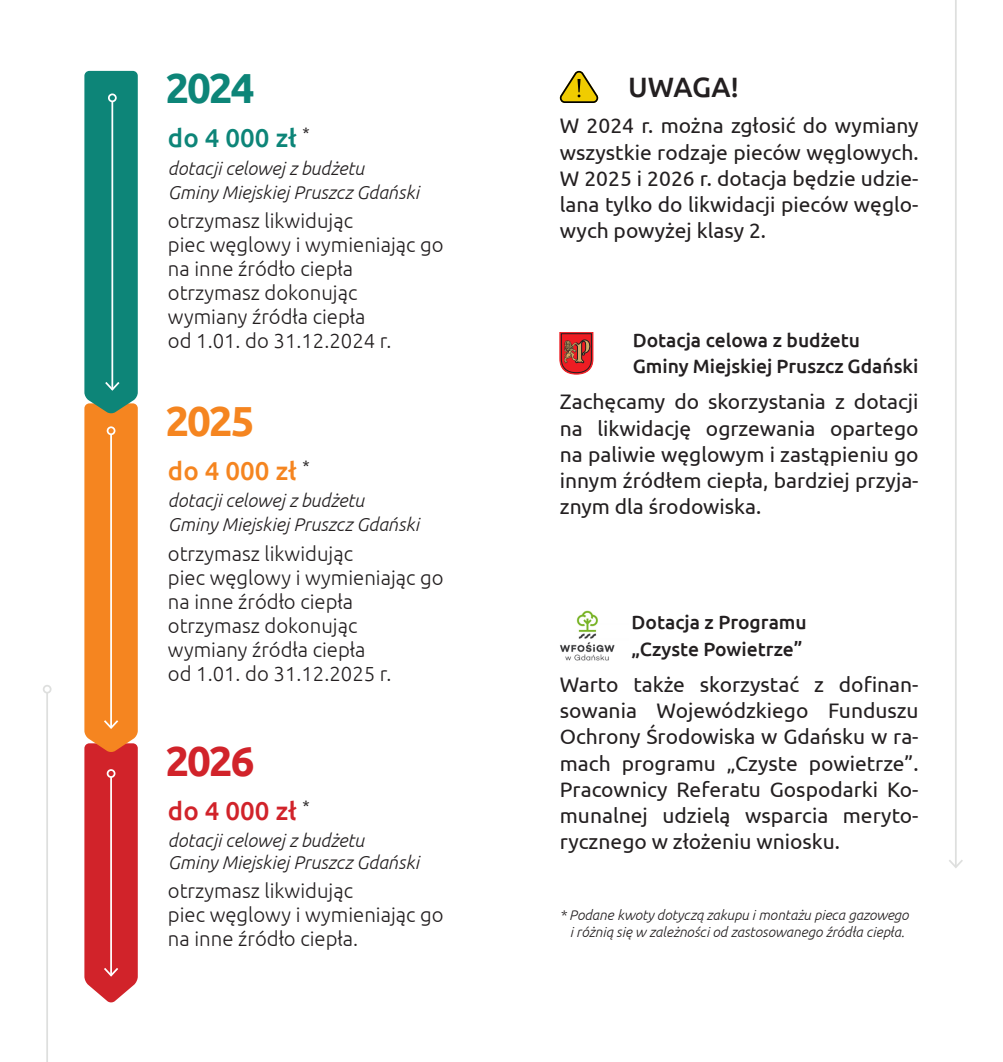
<style>
.page{position:relative;width:1003px;height:1062px;background:#fff}
.page>*{position:absolute;margin:0;border:0;box-sizing:border-box;transform-origin:0 0}
.t1{font:700 42px "Ubuntu";color:#0d8578}
.t2{font:700 42px "Ubuntu";color:#f58520}
.t3{font:700 42px "Ubuntu";color:#d1232a}
.t4{font:500 28px "Ubuntu";letter-spacing:-.01em;color:#231f20}
.t5{font:500 25.9px "Ubuntu";color:#0d8578}
.t6{font:500 25.9px "Ubuntu";color:#f58520}
.t7{font:500 25.9px "Ubuntu";color:#d1232a}
.t8{font:21px/26.2px "Ubuntu";color:#231f20;text-align:justify}
.t9{font:300 20.3px/24px "Ubuntu";color:#231f20}
.t10{font:500 19.25px/26.2px "Ubuntu";color:#231f20}
.t11{font:italic 300 18.38px "Ubuntu";color:#231f20}
.t12{font:italic 300 14px/16.8px "Ubuntu";color:#231f20;text-align:center}
</style>
<div class="page">
<svg style="left:84px;top:71px;width:54px;height:931px;background:#9d744e"></svg>
<hr style="left:46px;top:692px;width:2px;height:370px;background:#dedfde">
<div style="left:43px;top:685px;width:9px;height:8px;border:2px solid #dedfde;border-radius:50%"></div>
<svg style="left:559px;top:332px;width:33px;height:42px"></svg>
<img style="left:560px;top:610px;width:55px;height:51px">
<hr style="left:954px;top:0;width:2px;height:867px;background:#dedfde">
<svg style="left:949px;top:857px;width:14px;height:11px"></svg>
<svg style="left:559px;top:70px;width:40px;height:33px"></svg>
<p class="t1" style="left:165px;top:63px;width:91px">2024</p>
<p class="t5" style="left:168px;top:121px;width:143px">do 4 000 zł <sup>*</sup></p>
<p class="t11" style="left:168px;top:157px;width:197px">dotacji celowej z budżetu</p>
<p class="t11" style="left:168px;top:181px;width:252px">Gminy Miejskiej Pruszcz Gdański</p>
<p class="t9" style="left:168px;top:208px;width:187px">otrzymasz likwidując</p>
<p class="t9" style="left:168px;top:232px;width:277px">piec węglowy i wymieniając go na inne źródło ciepła otrzymasz dokonując<br>wymiany źródła ciepła<br>od 1.01. do 31.12.2024 r.</p>
<p class="t2" style="left:165px;top:395px;width:91px">2025</p>
<p class="t6" style="left:168px;top:454px;width:143px">do 4 000 zł <sup>*</sup></p>
<p class="t11" style="left:168px;top:489px;width:197px">dotacji celowej z budżetu</p>
<p class="t11" style="left:168px;top:514px;width:252px">Gminy Miejskiej Pruszcz Gdański</p>
<p class="t9" style="left:168px;top:541px;width:187px">otrzymasz likwidując</p>
<p class="t9" style="left:168px;top:565px;width:277px">piec węglowy i wymieniając go na inne źródło ciepła otrzymasz dokonując<br>wymiany źródła ciepła<br>od 1.01. do 31.12.2025 r.</p>
<p class="t3" style="left:165px;top:735px;width:91px">2026</p>
<p class="t7" style="left:168px;top:794px;width:143px">do 4 000 zł <sup>*</sup></p>
<p class="t11" style="left:168px;top:829px;width:197px">dotacji celowej z budżetu</p>
<p class="t11" style="left:168px;top:851px;width:252px">Gminy Miejskiej Pruszcz Gdański</p>
<p class="t9" style="left:168px;top:878px;width:187px">otrzymasz likwidując</p>
<p class="t9" style="left:168px;top:902px;width:277px">piec węglowy i wymieniając go na inne źródło ciepła.</p>
<p class="t4" style="left:627px;top:69px;width:113px">UWAGA!</p>
<p class="t8" style="left:559px;top:112px;width:360px">W 2024 r. można zgłosić do wymiany wszystkie rodzaje pieców węglowych.<br>W 2025 i 2026 r. dotacja będzie udzie&shy;lana tylko do likwidacji pieców węglo&shy;wych powyżej klasy 2.</p>
<p class="t10" style="left:632px;top:326px;width:229px">Dotacja celowa z budżetu</p>
<p class="t10" style="left:632px;top:352px;width:287px">Gminy Miejskiej Pruszcz Gdański</p>
<p class="t8" style="left:559px;top:388px;width:360px">Zachęcamy do skorzystania z dotacji na likwidację ogrzewania opartego na paliwie węglowym i zastąpieniu go innym źródłem ciepła, bardziej przyja&shy;znym dla środowiska.</p>
<p class="t10" style="left:631px;top:608px;width:177px">Dotacja z Programu „Czyste Powietrze”</p>
<p class="t8" style="left:559px;top:670px;width:360px">Warto także skorzystać z dofinan&shy;sowania Wojewódzkiego Funduszu Ochrony Środowiska w Gdańsku w ra&shy;mach programu „Czyste powietrze”.<br>Pracownicy Referatu Gospodarki Ko&shy;munalnej udzielą wsparcia meryto&shy;rycznego w złożeniu wniosku.</p>
<p class="t12" style="left:559px;top:906px;width:350px">* Podane kwoty dotyczą zakupu i montażu pieca gazowego i różnią się w zależności od zastosowanego źródła ciepła.</p>
</div>
